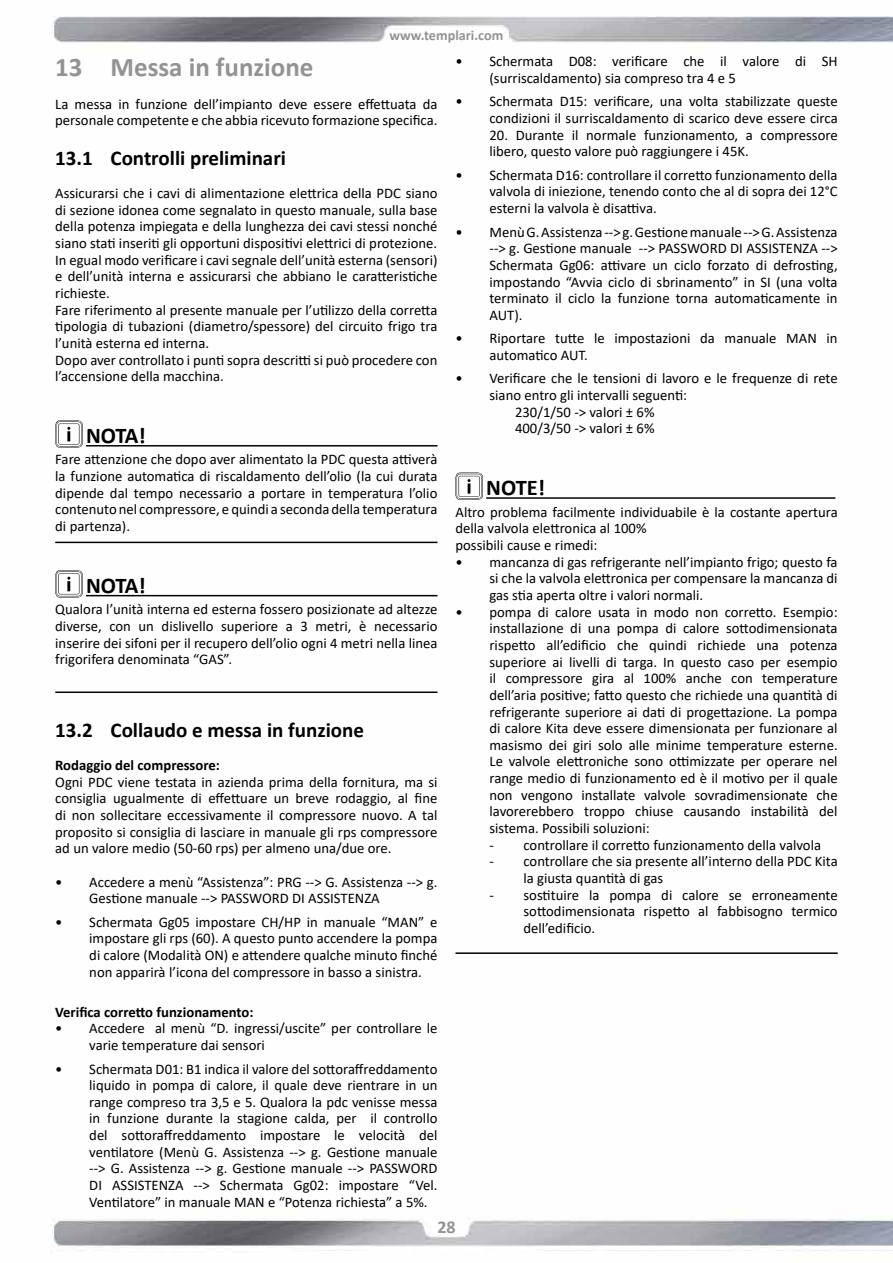
<style>
.page{position:relative;width:893px;height:1263px;background:#fff}
.page>*{position:absolute;margin:0;border:0;box-sizing:border-box;transform-origin:0 0}
.t1{font:700 27px "Calibri";color:#939393}
.t2{font:700 22.5px "Calibri";letter-spacing:-.02em;color:#000}
.t3{font:700 21px "Calibri";color:#000}
.t4{font:700 18px "Calibri";color:#939393}
.t5{font:14.7px/16.6px "Calibri";color:#000;text-align:justify}
.t6{font:700 14.7px "Calibri";color:#000}
.t7{font:700 14.25px "Calibri";color:#939393}
</style>
<div class="page">
<img style="left:51px;top:16px;width:842px;height:1236px">
<hr style="left:86px;top:445px;width:351px;height:1px;background:#000">
<hr style="left:86px;top:595px;width:351px;height:1px;background:#000">
<svg style="left:55px;top:420px;width:28px;height:28px"></svg>
<hr style="left:55px;top:542px;width:382px;height:1px;background:#000">
<svg style="left:55px;top:570px;width:28px;height:28px"></svg>
<hr style="left:55px;top:691px;width:382px;height:2px;background:#000">
<hr style="left:486px;top:497px;width:349px;height:2px;background:#000">
<svg style="left:455px;top:472px;width:28px;height:28px"></svg>
<hr style="left:455px;top:952px;width:383px;height:2px;background:#000">
<p class="t7" style="left:390px;top:25px;width:115px">www.templari.com</p>
<h1 class="t1" style="left:55px;top:47px;width:260px">13 Messa in funzione</h1>
<p class="t5" style="left:55px;top:95px;width:384px">La messa in funzione dell’impianto deve essere effettuata da personale competente e che abbia ricevuto formazione specifica.</p>
<h3 class="t3" style="left:55px;top:143px;width:232px">13.1 Controlli preliminari</h3>
<p class="t5" style="left:55px;top:184px;width:384px;text-align:left">Assicurarsi che i cavi di alimentazione elettrica della PDC siano di sezione idonea come segnalato in questo manuale, sulla base della potenza impiegata e della lunghezza dei cavi stessi nonché siano stati inseriti gli opportuni dispositivi elettrici di protezione.<br>In egual modo verificare i cavi segnale dell’unità esterna (sensori) e dell’unità interna e assicurarsi che abbiano le caratteristiche richieste.<br>Fare riferimento al presente manuale per l’utilizzo della corretta tipologia di tubazioni (diametro/spessore) del circuito frigo tra l’unità esterna ed interna.<br>Dopo aver controllato i punti sopra descritti si può procedere con l’accensione della macchina.</p>
<h2 class="t2" style="left:86px;top:420px;width:61px">NOTA!</h2>
<p class="t5" style="left:55px;top:451px;width:384px">Fare attenzione che dopo aver alimentato la PDC questa attiverà la funzione automatica di riscaldamento dell’olio (la cui durata dipende dal tempo necessario a portare in temperatura l’olio contenuto nel compressore, e quindi a seconda della temperatura di partenza).</p>
<h2 class="t2" style="left:86px;top:570px;width:61px">NOTA!</h2>
<p class="t5" style="left:55px;top:601px;width:384px">Qualora l’unità interna ed esterna fossero posizionate ad altezze diverse, con un dislivello superiore a 3 metri, è necessario inserire dei sifoni per il recupero dell’olio ogni 4 metri nella linea frigorifera denominata “GAS”.</p>
<h3 class="t3" style="left:55px;top:715px;width:310px">13.2 Collaudo e messa in funzione</h3>
<p class="t6" style="left:55px;top:755px;width:166px">Rodaggio del compressore:</p>
<p class="t5" style="left:55px;top:773px;width:384px">Ogni PDC viene testata in azienda prima della fornitura, ma si consiglia ugualmente di effettuare un breve rodaggio, al fine di non sollecitare eccessivamente il compressore nuovo. A tal proposito si consiglia di lasciare in manuale gli rps compressore ad un valore medio (50-60 rps) per almeno una/due ore.</p>
<p class="t5" style="left:89px;top:873px;width:350px;text-indent:-34px">• Accedere a menù “Assistenza”: PRG --˃ G. Assistenza --˃ g.<br>Gestione manuale --˃ PASSWORD DI ASSISTENZA</p>
<p class="t5" style="left:89px;top:913px;width:350px;text-indent:-34px">• Schermata Gg05 impostare CH/HP in manuale “MAN” e impostare gli rps (60). A questo punto accendere la pompa di calore (Modalità ON) e attendere qualche minuto finché non apparirà l’icona del compressore in basso a sinistra.</p>
<p class="t6" style="left:55px;top:1001px;width:200px">Verifica corretto funzionamento:</p>
<p class="t5" style="left:89px;top:1020px;width:350px;text-indent:-34px">• Accedere al menù “D. ingressi/uscite” per controllare le varie temperature dai sensori</p>
<p class="t5" style="left:89px;top:1060px;width:350px;text-indent:-34px">• Schermata D01: B1 indica il valore del sottoraffreddamento liquido in pompa di calore, il quale deve rientrare in un range compreso tra 3,5 e 5. Qualora la pdc venisse messa in funzione durante la stagione calda, per il controllo del sottoraffreddamento impostare le velocità del ventilatore (Menù G. Assistenza --˃ g. Gestione manuale --˃ G. Assistenza --˃ g. Gestione manuale --˃ PASSWORD DI ASSISTENZA --˃ Schermata Gg02: impostare “Vel.<br>Ventilatore” in manuale MAN e “Potenza richiesta” a 5%.</p>
<p class="t5" style="left:489px;top:53px;width:350px;text-indent:-34px">• Schermata D08: verificare che il valore di SH (surriscaldamento) sia compreso tra 4 e 5</p>
<p class="t5" style="left:455px;top:93px;width:384px;text-align:right">• Schermata D15: verificare, una volta stabilizzate queste condizioni il surriscaldamento di scarico deve essere circa</p>
<p class="t5" style="left:489px;top:126px;width:350px">20. Durante il normale funzionamento, a compressore libero, questo valore può raggiungere i 45K.</p>
<p class="t5" style="left:489px;top:166px;width:350px;text-indent:-34px">• Schermata D16: controllare il corretto funzionamento della valvola di iniezione, tenendo conto che al di sopra dei 12°C esterni la valvola è disattiva.</p>
<p class="t5" style="left:489px;top:223px;width:350px;text-indent:-34px">• Menù G. Assistenza --˃ g. Gestione manuale --˃ G. Assistenza --˃ g. Gestione manuale --˃ PASSWORD DI ASSISTENZA --˃ Schermata Gg06: attivare un ciclo forzato di defrosting, impostando “Avvia ciclo di sbrinamento” in SI (una volta terminato il ciclo la funzione torna automaticamente in AUT).</p>
<p class="t5" style="left:489px;top:330px;width:350px;text-indent:-34px">• Riportare tutte le impostazioni da manuale MAN in automatico AUT.</p>
<p class="t5" style="left:455px;top:370px;width:384px">• Verificare che le tensioni di lavoro e le frequenze di rete</p>
<p class="t5" style="left:489px;top:386px;width:199px">siano entro gli intervalli seguenti:</p>
<p class="t5" style="left:515px;top:403px;width:141px">230/1/50 -&gt; valori ± 6%</p>
<p class="t5" style="left:515px;top:420px;width:141px">400/3/50 -&gt; valori ± 6%</p>
<h2 class="t2" style="left:486px;top:472px;width:60px">NOTE!</h2>
<p class="t5" style="left:455px;top:503px;width:384px;text-align:left">Altro problema facilmente individuabile è la costante apertura della valvola elettronica al 100%<br>possibili cause e rimedi:</p>
<p class="t5" style="left:489px;top:553px;width:350px;text-indent:-34px">• mancanza di gas refrigerante nell’impianto frigo; questo fa si che la valvola elettronica per compensare la mancanza di gas stia aperta oltre i valori normali.</p>
<p class="t5" style="left:489px;top:603px;width:350px;text-indent:-34px">• pompa di calore usata in modo non corretto. Esempio: installazione di una pompa di calore sottodimensionata rispetto all’edificio che quindi richiede una potenza superiore ai livelli di targa. In questo caso per esempio il compressore gira al 100% anche con temperature dell’aria positive; fatto questo che richiede una quantità di refrigerante superiore ai dati di progettazione. La pompa di calore Kita deve essere dimensionata per funzionare al masismo dei giri solo alle minime temperature esterne.<br>Le valvole elettroniche sono ottimizzate per operare nel range medio di funzionamento ed è il motivo per il quale non vengono installate valvole sovradimensionate che lavorerebbero troppo chiuse causando instabilità del sistema. Possibili soluzioni:</p>
<p class="t5" style="left:489px;top:836px;width:333px">- controllare il corretto funzionamento della valvola</p>
<p class="t5" style="left:523px;top:853px;width:316px;text-indent:-34px">- controllare che sia presente all’interno della PDC Kita la giusta quantità di gas</p>
<p class="t5" style="left:523px;top:886px;width:316px;text-indent:-34px">- sostituire la pompa di calore se erroneamente sottodimensionata rispetto al fabbisogno termico dell’edificio.</p>
<p class="t4" style="left:437px;top:1214px;width:20px">28</p>
</div>
